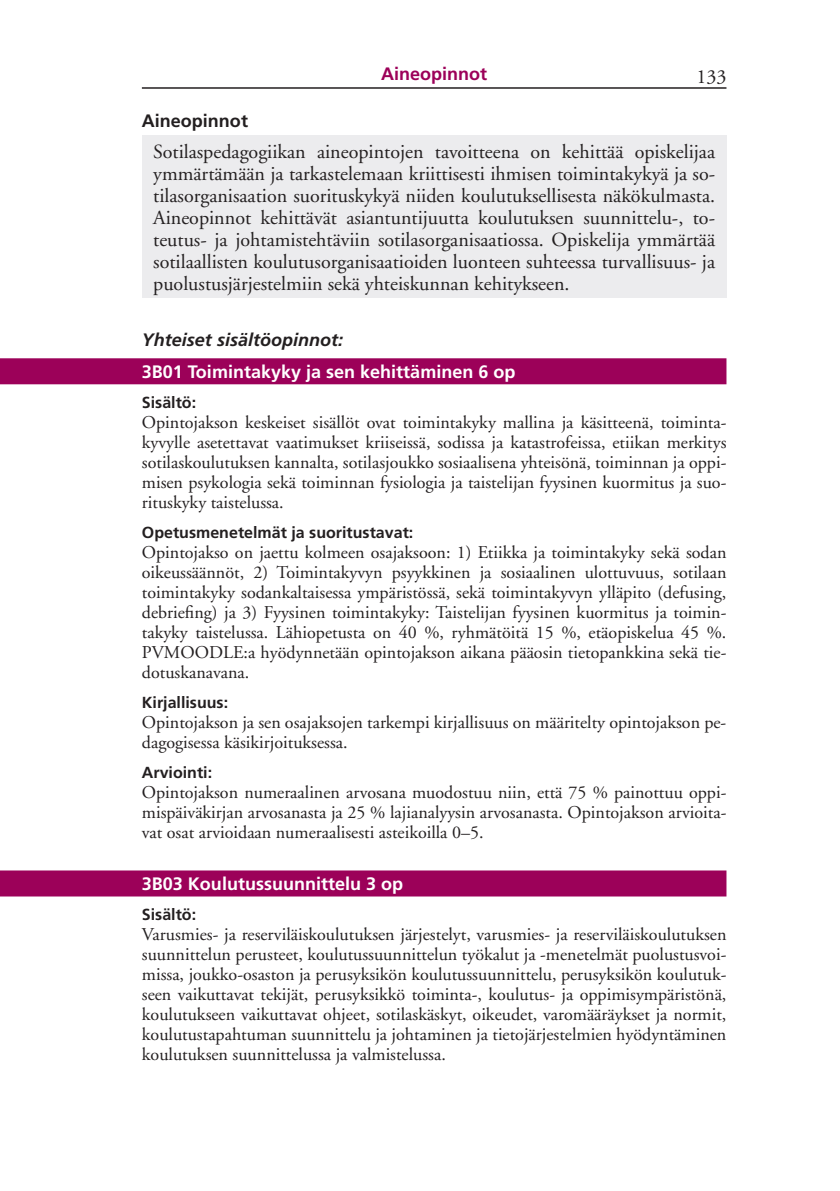
<style>
.page{position:relative;width:840px;height:1191px;background:#fff}
.page>*{position:absolute;margin:0;border:0;box-sizing:border-box;transform-origin:0 0}
.t1{font:20px/22px "Adobe Garamond";color:#231f20;text-align:justify}
.t2{font:18px/20px "Adobe Garamond";color:#231f20;text-align:justify}
.t3{font:700 18px "Frutiger";color:#fff}
.t4{font:italic 700 18px "Frutiger";color:#231f20}
.t5{font:700 18px "Frutiger";color:#9c0159}
.t6{font:700 18px "Frutiger";color:#231f20}
.t7{font:700 16px "Frutiger";color:#231f20}
</style>
<div class="page">
<hr style="left:142px;top:87px;width:584px;height:2px;background:#231f20">
<div style="left:0;top:358px;width:726px;height:26px;background:#9c0159"></div>
<div style="left:0;top:870px;width:726px;height:26px;background:#9c0159"></div>
<div style="left:142px;top:135px;width:584px;height:163px;background:#ececee"></div>
<p class="t5" style="left:381px;top:63px;width:108px">Aineopinnot</p>
<p class="t1" style="left:696px;top:66px;width:31px">133</p>
<p class="t6" style="left:142px;top:111px;width:108px">Aineopinnot</p>
<p class="t1" style="left:153px;top:141px;width:563px">Sotilaspedagogiikan aineopintojen tavoitteena on kehittää opiskelijaa ymmärtämään ja tarkastelemaan kriittisesti ihmisen toimintakykyä ja so&shy;tilasorganisaation suorituskykyä niiden koulutuksellisesta näkökulmasta.<br>Aineopinnot kehittävät asiantuntijuutta koulutuksen suunnittelu-, to&shy;teutus- ja johtamistehtäviin sotilasorganisaatiossa. Opiskelija ymmärtää sotilaallisten koulutusorganisaatioiden luonteen suhteessa turvallisuus- ja puolustusjärjestelmiin sekä yhteiskunnan kehitykseen.</p>
<p class="t4" style="left:142px;top:329px;width:203px">Yhteiset sisältöopinnot:</p>
<p class="t3" style="left:142px;top:361px;width:375px">3B01 Toimintakyky ja sen kehittäminen 6 op</p>
<p class="t7" style="left:142px;top:393px;width:56px">Sisältö:</p>
<p class="t2" style="left:142px;top:413px;width:585px">Opintojakson keskeiset sisällöt ovat toimintakyky mallina ja käsitteenä, toiminta&shy;kyvylle asetettavat vaatimukset kriiseissä, sodissa ja katastrofeissa, etiikan merkitys sotilaskoulutuksen kannalta, sotilasjoukko sosiaalisena yhteisönä, toiminnan ja oppi&shy;misen psykologia sekä toiminnan fysiologia ja taistelijan fyysinen kuormitus ja suo&shy;rituskyky taistelussa.</p>
<p class="t7" style="left:142px;top:523px;width:273px">Opetusmenetelmät ja suoritustavat:</p>
<p class="t2" style="left:142px;top:543px;width:585px">Opintojakso on jaettu kolmeen osajaksoon: 1) Etiikka ja toimintakyky sekä sodan oikeussäännöt, 2) Toimintakyvyn psyykkinen ja sosiaalinen ulottuvuus, sotilaan toimintakyky sodankaltaisessa ympäristössä, sekä toimintakyvyn ylläpito (defusing, debriefing) ja 3) Fyysinen toimintakyky: Taistelijan fyysinen kuormitus ja toimin&shy;takyky taistelussa. Lähiopetusta on 40 %, ryhmätöitä 15 %, etäopiskelua 45 %.<br>PVMOODLE:a hyödynnetään opintojakson aikana pääosin tietopankkina sekä tie&shy;dotuskanavana.</p>
<p class="t7" style="left:142px;top:693px;width:88px">Kirjallisuus:</p>
<p class="t2" style="left:142px;top:713px;width:585px">Opintojakson ja sen osajaksojen tarkempi kirjallisuus on määritelty opintojakson pe&shy;dagogisessa käsikirjoituksessa.</p>
<p class="t7" style="left:142px;top:763px;width:72px">Arviointi:</p>
<p class="t2" style="left:142px;top:783px;width:585px">Opintojakson numeraalinen arvosana muodostuu niin, että 75 % painottuu oppi&shy;mispäiväkirjan arvosanasta ja 25 % lajianalyysin arvosanasta. Opintojakson arvioita&shy;vat osat arvioidaan numeraalisesti asteikoilla 0–5.</p>
<p class="t3" style="left:142px;top:873px;width:263px">3B03 Koulutussuunnittelu 3 op</p>
<p class="t7" style="left:142px;top:905px;width:56px">Sisältö:</p>
<p class="t2" style="left:142px;top:925px;width:585px">Varusmies- ja reserviläiskoulutuksen järjestelyt, varusmies- ja reserviläiskoulutuksen suunnittelun perusteet, koulutussuunnittelun työkalut ja -menetelmät puolustusvoi&shy;missa, joukko-osaston ja perusyksikön koulutussuunnittelu, perusyksikön koulutuk&shy;seen vaikuttavat tekijät, perusyksikkö toiminta-, koulutus- ja oppimisympäristönä, koulutukseen vaikuttavat ohjeet, sotilaskäskyt, oikeudet, varomääräykset ja normit, koulutustapahtuman suunnittelu ja johtaminen ja tietojärjestelmien hyödyntäminen koulutuksen suunnittelussa ja valmistelussa.</p>
</div>
